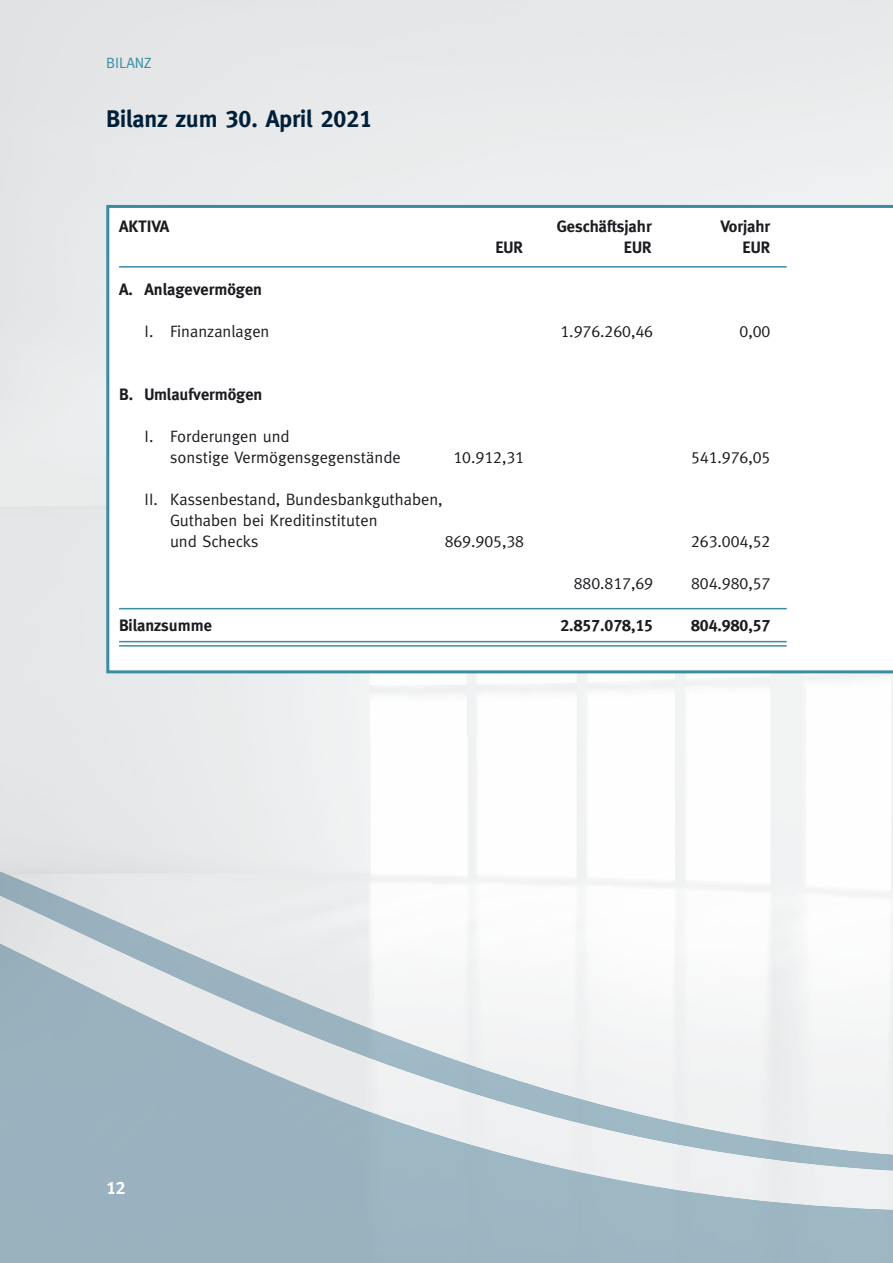
<style>
.page{position:relative;width:893px;height:1263px;background:#fff}
.page>*{position:absolute;margin:0;border:0;box-sizing:border-box;transform-origin:0 0}
.t1{font:700 24px "Meta";color:#002039}
.t2{font:18px "Meta Bold Caps";color:#fff}
.t3{font:16.5px/21px "Meta";color:#1b1c20}
.t4{font:700 16.5px "Meta";color:#1b1c20}
.t5{font:16.5px "Meta Caps";color:#1b1c20}
.t6{font:16.5px "Meta Bold Caps";color:#1b1c20}
.t7{font:15px "Meta";color:#388da3}
.s1{font-family:"Meta Bold Caps";font-weight:400}
</style>
<div class="page">
<img style="left:0;top:871px;width:117px;height:51px">
<img style="left:55px;top:921px;width:176px;height:50px">
<img style="left:161px;top:970px;width:190px;height:51px">
<img style="left:275px;top:1021px;width:214px;height:50px">
<img style="left:405px;top:1071px;width:263px;height:50px">
<img style="left:569px;top:1120px;width:324px;height:39px">
<img style="left:262px;top:1069px;width:106px;height:194px">
<img style="left:367px;top:1111px;width:159px;height:152px">
<img style="left:525px;top:1159px;width:368px;height:104px">
<svg style="left:106px;top:205px;width:787px;height:468px"></svg>
<hr style="left:119px;top:266px;width:668px;height:2px;background:#388da3">
<hr style="left:119px;top:608px;width:668px;height:1px;background:#388da3">
<hr style="left:119px;top:641px;width:668px;height:1px;background:#388da3">
<hr style="left:119px;top:645px;width:668px;height:2px;background:#388da3">
<p class="t7" style="left:106px;top:54px;width:47px">BILANZ</p>
<h1 class="t1" style="left:106px;top:105px;width:267px">Bilanz zum <span class="s1">30.</span> April <span class="s1">2021</span></h1>
<p class="t4" style="left:119px;top:217px;width:52px">AKTIVA</p>
<p class="t4" style="left:557px;top:217px;width:96px">Geschäftsjahr</p>
<p class="t4" style="left:720px;top:217px;width:51px">Vorjahr</p>
<p class="t4" style="left:495px;top:238px;width:29px">EUR</p>
<p class="t4" style="left:624px;top:238px;width:29px">EUR</p>
<p class="t4" style="left:742px;top:238px;width:29px">EUR</p>
<p class="t4" style="left:119px;top:280px;width:144px">A. Anlagevermögen</p>
<p class="t3" style="left:145px;top:321px;width:126px">I. Finanzanlagen</p>
<p class="t5" style="left:560px;top:322px;width:94px">1.976.260,46</p>
<p class="t5" style="left:740px;top:322px;width:32px">0,00</p>
<p class="t4" style="left:119px;top:385px;width:145px">B. Umlaufvermögen</p>
<p class="t3" style="left:170px;top:426px;width:232px;text-indent:-26px">I. Forderungen und<br>sonstige Vermögensgegenstände</p>
<p class="t5" style="left:453px;top:448px;width:72px">10.912,31</p>
<p class="t5" style="left:691px;top:448px;width:81px">541.976,05</p>
<p class="t3" style="left:170px;top:489px;width:274px;text-indent:-26px">II. Kassenbestand, Bundesbankguthaben,<br>Guthaben bei Kreditinstituten<br>und Schecks</p>
<p class="t5" style="left:445px;top:532px;width:81px">869.905,38</p>
<p class="t5" style="left:691px;top:532px;width:81px">263.004,52</p>
<p class="t5" style="left:574px;top:574px;width:81px">880.817,69</p>
<p class="t5" style="left:691px;top:574px;width:81px">804.980,57</p>
<p class="t4" style="left:119px;top:616px;width:94px">Bilanzsumme</p>
<p class="t6" style="left:560px;top:616px;width:94px">2.857.078,15</p>
<p class="t6" style="left:691px;top:616px;width:81px">804.980,57</p>
<p class="t2" style="left:106px;top:1177px;width:21px">12</p>
</div>
